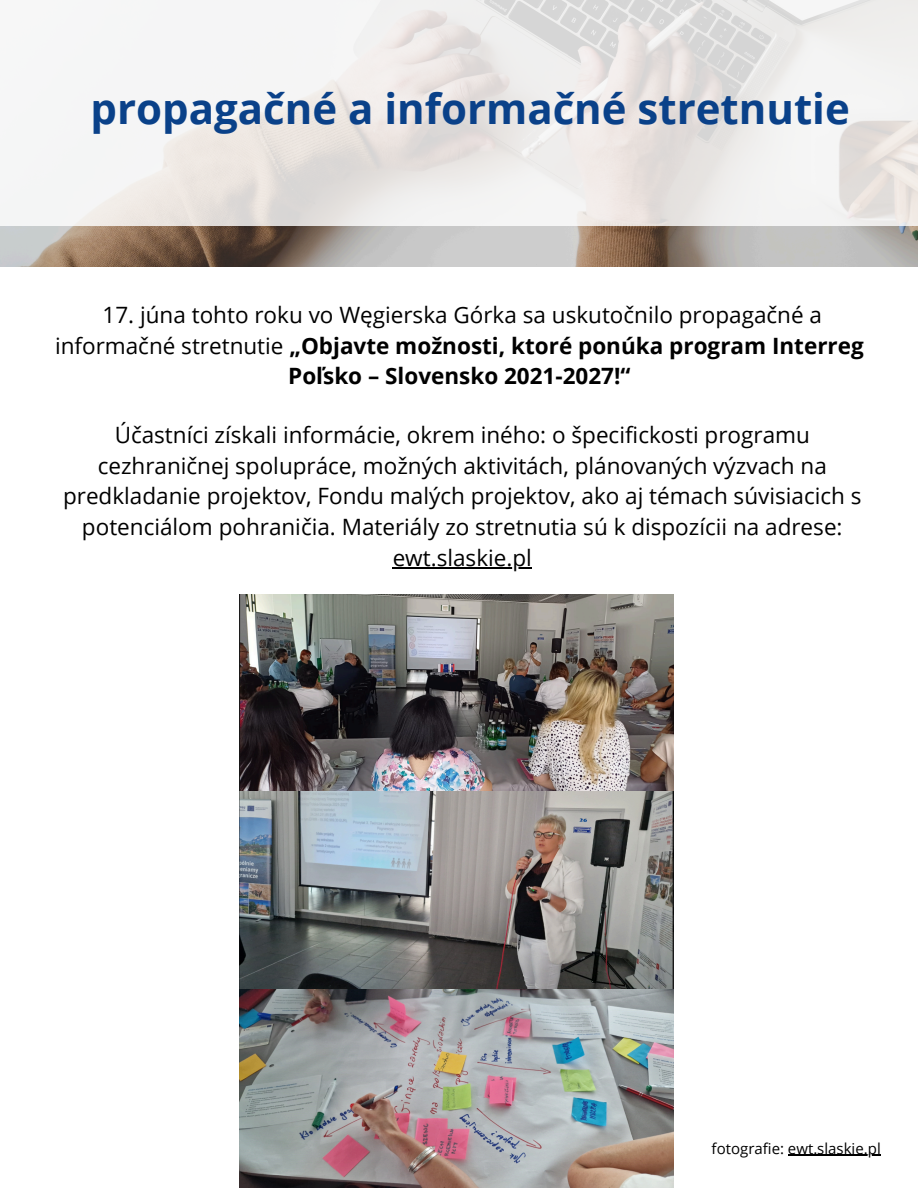
<style>
.page{position:relative;width:918px;height:1188px;background:#fff}
.page>*{position:absolute;margin:0;border:0;box-sizing:border-box;transform-origin:0 0}
.t1{font:700 42px "Open Sans";color:#0a4189}
.t2{font:22.5px/30.6px "Open Sans";color:#000;text-align:center}
.t3{font:15px "Open Sans";color:#000}
.s1{font-weight:700}
</style>
<div class="page">
<img style="left:0;top:226px;width:918px;height:40px">
<svg style="left:0;top:0;width:918px;height:226px"></svg>
<img style="left:240px;top:594px;width:434px;height:594px">
<hr style="left:393px;top:567px;width:139px;height:2px;background:#000">
<hr style="left:788px;top:1155px;width:93px;height:1px;background:#000">
<h1 class="t1" style="left:90px;top:79px;width:761px">propagačné a informačné stretnutie</h1>
<h2 class="t2" style="left:55px;top:299px;width:810px">17. júna tohto roku vo Węgierska Górka sa uskutočnilo propagačné a informačné stretnutie <span class="s1">„Objavte možnosti, ktoré ponúka program Interreg<br>Poľsko – Slovensko 2021-2027!“</span></h2>
<h2 class="t2" style="left:63px;top:419px;width:800px">Účastníci získali informácie, okrem iného: o špecifickosti programu cezhraničnej spolupráce, možných aktivitách, plánovaných výzvach na predkladanie projektov, Fondu malých projektov, ako aj témach súvisiacich s potenciálom pohraničia. Materiály zo stretnutia sú k dispozícii na adrese:</h2>
<p class="t2" style="left:393px;top:542px;width:141px">ewt.slaskie.pl</p>
<p class="t3" style="left:712px;top:1138px;width:171px">fotografie: ewt.slaskie.pl</p>
</div>
